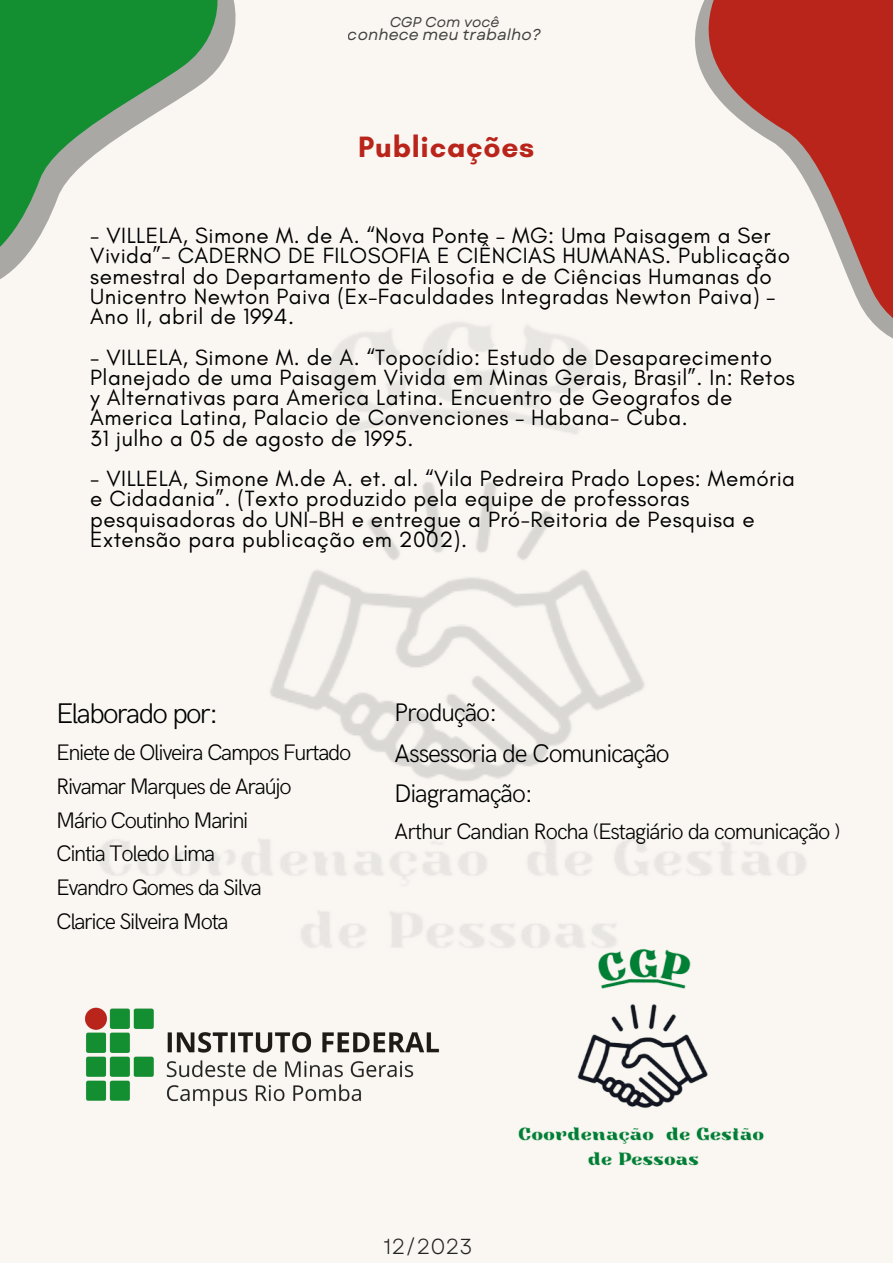
<style>
.page{position:relative;width:893px;height:1264px;background:#fff}
.page>*{position:absolute;margin:0;border:0;box-sizing:border-box;transform-origin:0 0}
.t1{font:700 30px "Glacial Indifference";letter-spacing:.025em;color:#b9251b}
.t2{font:300 28.5px "HK Grotesk";letter-spacing:-.06em;color:#000}
.t3{font:300 25.5px "HK Grotesk";letter-spacing:-.045em;color:#000}
.t4{font:22.5px/20.2px "Glacial Indifference";letter-spacing:.02em;color:#000}
.t5{font:300 22.5px "HK Grotesk";letter-spacing:-.06em;color:#000}
.t6{font:21.75px "Garet";color:#242424}
.t7{font:italic 15.75px "Garet";color:#242424}
.t8{font:italic 14.25px "Garet";color:#242424}
</style>
<div class="page">
<div style="left:0;top:0;width:892px;height:1262px;background:#faf7f3"></div>
<img style="left:85px;top:1007px;width:355px;height:100px">
<img style="left:99px;top:322px;width:707px;height:626px">
<img style="left:518px;top:936px;width:249px;height:230px">
<svg style="left:636px;top:322px;width:170px;height:66px"></svg>
<svg style="left:99px;top:322px;width:175px;height:29px"></svg>
<svg style="left:643px;top:0;width:249px;height:383px"></svg>
<svg style="left:0;top:0;width:263px;height:339px"></svg>
<p class="t8" style="left:389px;top:12px;width:112px">CGP Com você</p>
<p class="t7" style="left:348px;top:23px;width:195px">conhece meu trabalho?</p>
<p class="t1" style="left:358px;top:129px;width:177px">Publicações</p>
<p class="t4" style="left:90px;top:225px;width:701px">- VILLELA, Simone M. de A. “Nova Ponte – MG: Uma Paisagem a Ser Vivida”- CADERNO DE FILOSOFIA E CIÊNCIAS HUMANAS. Publicação semestral do Departamento de Filosofia e de Ciências Humanas do Unicentro Newton Paiva (Ex–Faculdades Integradas Newton Paiva) – Ano II, abril de 1994.</p>
<p class="t4" style="left:90px;top:346px;width:706px">- VILLELA, Simone M. de A. “Topocídio: Estudo de Desaparecimento Planejado de uma Paisagem Vivida em Minas Gerais, Brasil”. In: Retos y Alternativas para America Latina. Encuentro de Geografos de America Latina, Palacio de Convenciones – Habana- Cuba.</p>
<p class="t4" style="left:90px;top:427px;width:325px">31 julho a 05 de agosto de 1995.</p>
<p class="t4" style="left:90px;top:468px;width:706px">- VILLELA, Simone M.de A. et. al. “Vila Pedreira Prado Lopes: Memória e Cidadania”. (Texto produzido pela equipe de professoras pesquisadoras do UNI-BH e entregue a Pró-Reitoria de Pesquisa e Extensão para publicação em 2002).</p>
<p class="t2" style="left:56px;top:697px;width:164px">Elaborado por:</p>
<p class="t5" style="left:56px;top:740px;width:297px">Eniete de Oliveira Campos Furtado</p>
<p class="t5" style="left:56px;top:773px;width:237px">Rivamar Marques de Araújo</p>
<p class="t5" style="left:56px;top:807px;width:194px">Mário Coutinho Marini</p>
<p class="t5" style="left:56px;top:841px;width:161px">Cintia Toledo Lima</p>
<p class="t5" style="left:56px;top:875px;width:207px">Evandro Gomes da Silva</p>
<p class="t5" style="left:56px;top:908px;width:174px">Clarice Silveira Mota</p>
<p class="t3" style="left:394px;top:698px;width:105px">Produção:</p>
<p class="t3" style="left:394px;top:738px;width:277px">Assessoria de Comunicação</p>
<p class="t3" style="left:394px;top:779px;width:140px">Diagramação:</p>
<p class="t5" style="left:394px;top:819px;width:448px">Arthur Candian Rocha (Estagiário da comunicação )</p>
<p class="t6" style="left:383px;top:1230px;width:91px">12/2023</p>
</div>
